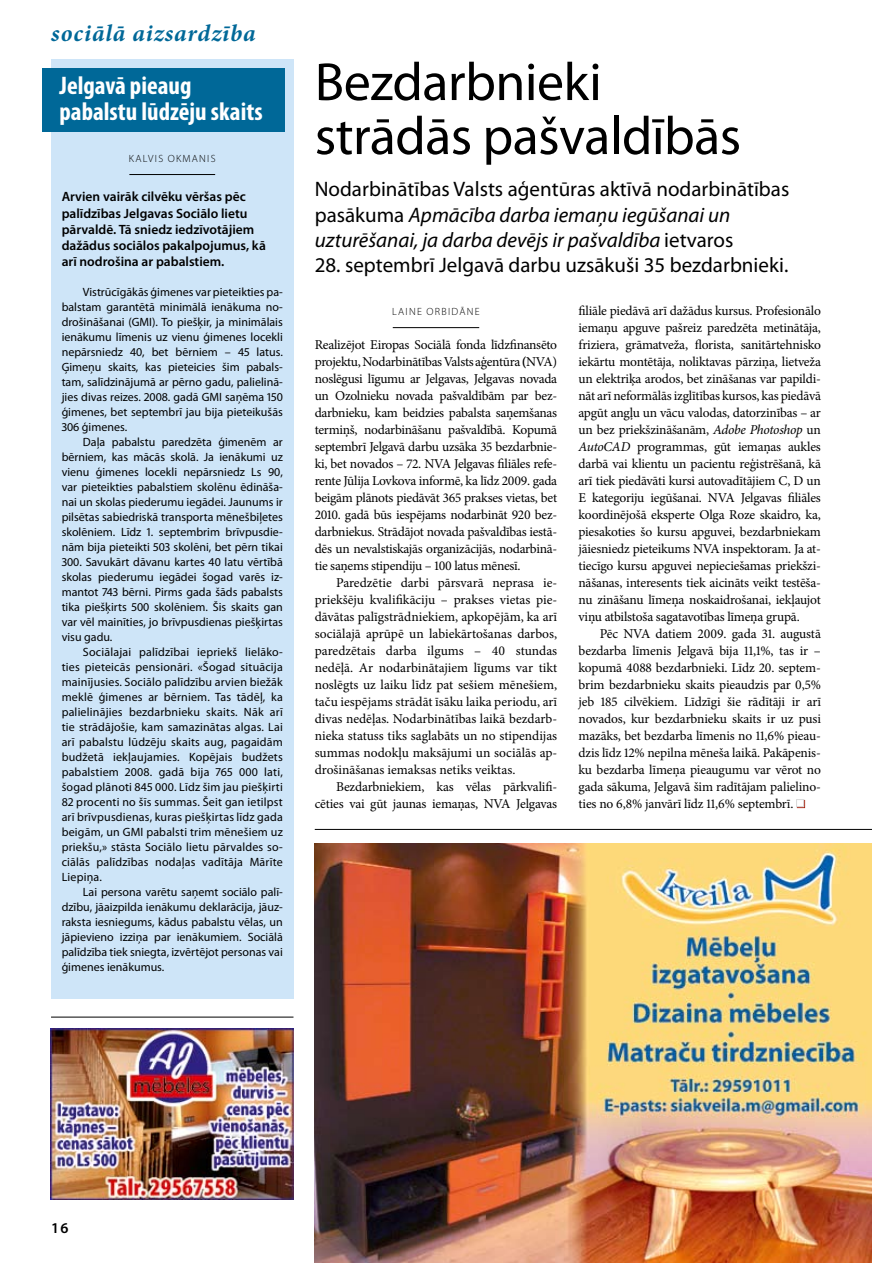
<style>
.page{position:relative;width:872px;height:1263px;background:#fff}
.page>*{position:absolute;margin:0;border:0;box-sizing:border-box;transform-origin:0 0}
.t1{font:54px/54px "Myriad Pro";letter-spacing:-.01em;color:#000}
.t2{font:700 condensed 25.5px/25.5px "Myriad Pro";color:#fff}
.t3{font:italic 700 24px "Minion Pro";letter-spacing:.04em;color:#006898}
.t4{font:italic 21px/25.2px "Myriad Pro";color:#000}
.t5{font:21px "Myriad Pro";color:#000}
.t6{font:600 15px "Myriad Pro";color:#000}
.t7{font:13.5px/17px "Minion Pro";letter-spacing:-.015em;color:#000;text-align:justify}
.t8{font:600 13.5px/16.2px "Myriad Pro";color:#000}
.t9{font:12px/15px "Myriad Pro";color:#000;text-align:justify}
.t10{font:300 10.5px "Myriad Pro";letter-spacing:.12em;color:#000}
.s1{font-style:normal}
.s2{font-weight:700}
.s3{font-style:italic}
</style>
<div class="page">
<hr style="left:393px;top:327px;width:86px;height:1px;background:#000">
<svg style="left:797px;top:800px;width:8px;height:8px"></svg>
<div style="left:796px;top:799px;width:8px;height:8px;background:#fff;border:1px solid #d9dada"></div>
<img style="left:51px;top:1029px;width:242px;height:170px">
<img style="left:315px;top:843px;width:557px;height:420px">
<hr style="left:51px;top:1017px;width:242px;height:1px;background:#000">
<hr style="left:315px;top:829px;width:557px;height:1px;background:#000">
<div style="left:51px;top:60px;width:242px;height:939px;background:#cee5f8"></div>
<div style="left:43px;top:69px;width:242px;height:63px;background:#006898"></div>
<hr style="left:129px;top:174px;width:86px;height:1px;background:#000">
<h3 class="t3" style="left:51px;top:16px;width:206px">sociālā aizsardzība</h3>
<h2 class="t2" style="left:60px;top:72px;width:204px">Jelgavā pieaug pabalstu lūdzēju skaits</h2>
<p class="t10" style="left:129px;top:152px;width:48px">KALVIS OKM</p>
<p class="t10" style="left:192px;top:152px;width:24px">ANIS</p>
<p class="t8" style="left:62px;top:188px;width:206px">Arvien vairāk cilvēku vēršas pēc palīdzības Jelgavas Sociālo lietu pārvaldē. Tā sniedz iedzīvotājiem dažādus sociālos pakalpojumus, kā arī nodrošina ar pabalstiem.</p>
<p class="t9" style="left:62px;top:284px;width:223px;text-indent:21px">Vistrūcīgākās ģimenes var pieteikties pa&shy;balstam garantētā minimālā ienākuma no&shy;drošināšanai (GMI). To piešķir, ja minimālais ienākumu līmenis uz vienu ģimenes locekli nepārsniedz 40, bet bērniem – 45 latus.<br>Ģimeņu skaits, kas pieteicies šim pabals&shy;tam, salīdzinājumā ar pērno gadu, palielinā&shy;jies divas reizes. 2008. gadā GMI</p>
<p class="t9" style="left:62px;top:389px;width:223px;text-indent:163px">saņēma 150 ģimenes, bet septembrī jau bija pieteikušās 306 ģimenes.</p>
<p class="t9" style="left:62px;top:434px;width:223px;text-indent:21px">Daļa pabalstu paredzēta ģimenēm ar bērniem, kas mācās skolā. Ja ienākumi uz vienu ģimenes locekli nepārsniedz Ls 90, var pieteikties pabalstiem skolēnu ēdināša&shy;nai un skolas piederumu iegādei. Jaunums ir pilsētas sabiedriskā transporta mēnešbiļetes skolēniem. Līdz 1. septembrim brīvpusdie&shy;nām bija pieteikti 503 skolēni, bet pērn tikai 300. Savukārt dāvanu kartes 40 latu vērtībā skolas piederumu iegādei šogad varēs iz&shy;mantot 743 bērni. Pirms gada šāds pabalsts tika piešķirts 500 skolēniem. Šis skaits gan var vēl mainīties, jo brīvpusdienas piešķirtas visu gadu.</p>
<p class="t9" style="left:62px;top:644px;width:223px;text-indent:21px">Sociālajai palīdzībai iepriekš lielāko&shy;ties pieteicās pensionāri. «Šogad situācija mainījusies. Sociālo palīdzību arvien biežāk meklē ģimenes ar bērniem. Tas tādēļ, ka palielinājies bezdarbnieku skaits. Nāk arī tie strādājošie, kam samazinātas algas. Lai arī pabalstu lūdzēju skaits aug, pagaidām budžetā iekļaujamies. Kopējais budžets pabalstiem 2008. gadā bija 765 000 lati, šogad plānoti 845 000. Līdz šim jau piešķirti 82 procenti no šīs summas. Šeit gan ietilpst arī brīvpusdienas, kuras piešķirtas līdz gada beigām, un GMI</p>
<p class="t9" style="left:62px;top:824px;width:223px;text-indent:85px">pabalsti trim mēnešiem uz priekšu,» stāsta Sociālo lietu pārvaldes so&shy;ciālās palīdzības nodaļas vadītāja Mārīte Liepiņa.</p>
<p class="t9" style="left:62px;top:884px;width:223px;text-indent:21px">Lai persona varētu saņemt sociālo palī&shy;dzību, jāaizpilda ienākumu deklarācija, jāuz&shy;raksta iesniegums, kādus pabalstu vēlas, un jāpievieno izziņa par ienākumiem. Sociālā palīdzība tiek sniegta, izvērtējot personas vai ģimenes ienākumus.</p>
<h1 class="t1" style="left:315px;top:54px;width:428px">Bezdarbnieki strādās pašvaldībās</h1>
<h3 class="t4" style="left:315px;top:176px;width:476px"><span class="s1">Nodarbinātības Valsts aģentūras aktīvā nodarbinātības pasākuma</span> Apmācība darba iemaņu iegūšanai un uzturēšanai, ja darba devējs ir pašvaldība <span class="s1">ietvaros</span></h3>
<h3 class="t5" style="left:315px;top:252px;width:475px">28. septembrī Jelgavā darbu uzsākuši 35 bezdarbnieki.</h3>
<p class="t10" style="left:392px;top:305px;width:89px">LAINE ORBIDĀNE</p>
<p class="t7" style="left:315px;top:336px;width:244px">Realizējot Eiropas Sociālā fonda līdzfinansēto projektu, Nodarbinātības Valsts aģentūra <span class="s2">(</span>NVA) noslēgusi līgumu ar Jelgavas, Jelgavas novada un Ozolnieku novada pašvaldībām par bez&shy;darbnieku, kam beidzies pabalsta saņemšanas termiņš, nodarbināšanu pašvaldībā. Kopumā septembrī Jelgavā darbu uzsāka 35 bezdarbnie&shy;ki, bet novados – 72. NVA Jelgavas filiāles refe&shy;rente Jūlija Lovkova informē, ka līdz 2009. gada beigām plānots piedāvāt 365 prakses vietas, bet 2010. gadā būs iespējams nodarbināt 920 bez&shy;darbniekus. Strādājot novada pašvaldības iestā&shy;dēs un nevalstiskajās organizācijās, nodarbinā&shy;tie saņems stipendiju – 100 latus mēnesī.</p>
<p class="t7" style="left:315px;top:574px;width:244px;text-indent:21px">Paredzētie darbi pārsvarā neprasa ie&shy;priekšēju kvalifikāciju – prakses vietas pie&shy;dāvātas palīgstrādniekiem, apkopējām, ka arī sociālajā aprūpē un labiekārtošanas darbos, paredzētais darba ilgums – 40 stundas nedēļā. Ar nodarbinātajiem līgums var tikt noslēgts uz laiku līdz pat sešiem mēnešiem, taču iespējams strādāt īsāku laika periodu, arī divas nedēļas. Nodarbinātības laikā bezdarb&shy;nieka statuss tiks saglabāts un no stipendijas summas nodokļu maksājumi un sociālās ap&shy;drošināšanas iemaksas netiks veiktas.</p>
<p class="t7" style="left:315px;top:778px;width:244px;text-align:right">Bezdarbniekiem, kas vēlas pārkvalifi&shy;cēties vai gūt jaunas iemaņas, NVA Jelgavas</p>
<p class="t7" style="left:578px;top:302px;width:244px">filiāle piedāvā arī dažādus kursus. Profesionālo iemaņu apguve pašreiz paredzēta metinātāja, friziera, grāmatveža, florista, sanitārtehnisko iekārtu montētāja, noliktavas pārziņa, lietveža un elektriķa arodos, bet zināšanas var papildi&shy;nāt arī neformālās izglītības kursos, kas piedāvā apgūt angļu un vācu valodas, datorzinības – ar un bez priekšzināšanām, <span class="s3">Adobe Photoshop</span> un <span class="s3">AutoCAD</span> programmas, gūt iemaņas aukles darbā vai klientu un pacientu reģistrēšanā, kā arī tiek piedāvāti kursi autovadītājiem C, D un E kategoriju iegūšanai. NVA Jelgavas filiāles koordinējošā eksperte Olga Roze skaidro, ka, piesakoties šo kursu apguvei, bezdarbniekam jāiesniedz pieteikums NVA inspektoram. Ja at&shy;tiecīgo kursu apguvei nepieciešamas priekšzi&shy;nāšanas, interesents tiek aicināts veikt testēša&shy;nu zināšanu līmeņa noskaidrošanai, iekļaujot viņu atbilstoša sagatavotības līmeņa grupā.</p>
<p class="t7" style="left:578px;top:625px;width:244px;text-indent:21px">Pēc NVA datiem 2009. gada 31. augustā bezdarba līmenis Jelgavā bija 11,1%, tas ir – kopumā 4088 bezdarbnieki. Līdz 20. septem&shy;brim bezdarbnieku skaits pieaudzis par 0,5% jeb 185 cilvēkiem. Līdzīgi šie rādītāji ir arī novados, kur bezdarbnieku skaits ir uz pusi mazāks, bet bezdarba līmenis no 11,6% pieau&shy;dzis līdz 12% nepilna mēneša laikā. Pakāpenis&shy;ku bezdarba līmeņa pieaugumu var vērot no gada sākuma, Jelgavā šim radītājam palielino&shy;ties no 6,8% janvārī līdz 11,6% septembrī.</p>
<p class="t6" style="left:51px;top:1218px;width:19px">16</p>
</div>
